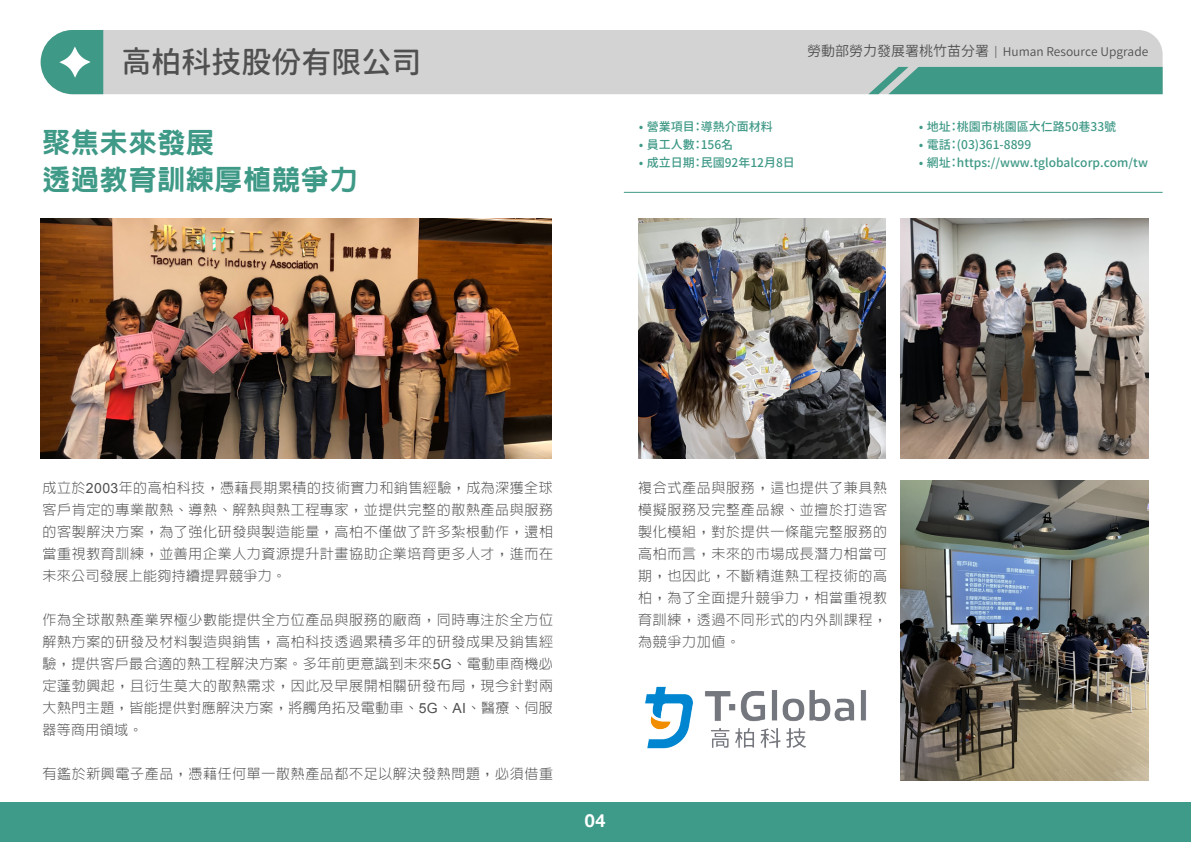
<style>
.page{position:relative;width:1191px;height:842px;background:#fff}
.page>*{position:absolute;margin:0;border:0;box-sizing:border-box;transform-origin:0 0}
.t1{font:500 30px "Gen Jyuu Gothic L";color:#505050}
.t2{font:800 28px/37px "AR Hei B5";letter-spacing:.025em;color:#3f9987}
.t3{font:700 18px "Helvetica Neue";color:#fff}
.t4{font:300 14px/22px "AR Hei B5";letter-spacing:.045em;color:#505050;text-align:justify}
.t5{font:12px "Gen Jyuu Gothic L P Medium";color:#3f9987}
.t6{font:12px "Gen Jyuu Gothic L P Normal";color:#505050}
.s1{font-size:14px}
.s2{font-size:11px}
.s3{font-family:"Arial";font-weight:400}
</style>
<div class="page">
<div style="left:103px;top:30px;width:1059px;height:64px;background:#d3d3d3"></div>
<div style="left:0;top:802px;width:1191px;height:40px;background:#3f9b89"></div>
<img style="left:41px;top:218px;width:510px;height:240px">
<svg style="left:868px;top:67px;width:294px;height:27px;background:#4b9e8d"></svg>
<hr style="left:624px;top:192px;width:538px;height:1px;background:#3f9987">
<svg style="left:41px;top:30px;width:62px;height:64px"></svg>
<img style="left:900px;top:481px;width:248px;height:300px">
<img style="left:900px;top:218px;width:248px;height:240px">
<img style="left:638px;top:218px;width:247px;height:240px">
<img style="left:645px;top:686px;width:221px;height:63px">
<h1 class="t1" style="left:121px;top:40px;width:302px">高柏科技股份有限公司</h1>
<h2 class="t2" style="left:43px;top:124px;width:316px">聚焦未來發展<br>透過教育訓練厚植競爭力</h2>
<p class="t6" style="left:807px;top:43px;width:343px"><span class="s1">勞動部勞力發展署桃竹苗分署</span> <span class="s2">|</span> Human Resource Upgrade</p>
<p class="t5" style="left:638px;top:118px;width:136px">• 營業項目：導熱介面材料</p>
<p class="t5" style="left:638px;top:136px;width:97px">• 員工人數：156名</p>
<p class="t5" style="left:638px;top:154px;width:158px">• 成立日期：民國92年12月8日</p>
<p class="t5" style="left:918px;top:118px;width:200px">• 地址：桃園市桃園區大仁路50巷33號</p>
<p class="t5" style="left:918px;top:136px;width:114px">• 電話：(03)361-8899</p>
<p class="t5" style="left:918px;top:154px;width:231px">• 網址：https://www.tglobalcorp.com/tw</p>
<p class="t4" style="left:43px;top:477px;width:512px">成立於<span class="s3">2003</span>年的高柏科技，憑藉長期累積的技術實力和銷售經驗，成為深獲全球客戶肯定的專業散熱、導熱、解熱與熱工程專家，並提供完整的散熱產品與服務的客製解決方案，為了強化研發與製造能量，高柏不僅做了許多紮根動作，還相當重視教育訓練，並善用企業人力資源提升計畫協助企業培育更多人才，進而在未來公司發展上能夠持續提昇競爭力。</p>
<p class="t4" style="left:43px;top:609px;width:512px">作為全球散熱產業界極少數能提供全方位產品與服務的廠商，同時專注於全方位解熱方案的研發及材料製造與銷售，高柏科技透過累積多年的研發成果及銷售經驗，提供客戶最合適的熱工程解決方案。多年前更意識到未來<span class="s3">5G</span>、電動車商機必定蓬勃興起，且衍生莫大的散熱需求，因此及早展開相關研發布局，現今針對兩大熱門主題，皆能提供對應解決方案，將觸角拓及電動車、<span class="s3">5G</span>、<span class="s3">AI</span>、醫療、伺服器等商用領域。</p>
<p class="t4" style="left:43px;top:763px;width:512px">有鑑於新興電子產品，憑藉任何單一散熱產品都不足以解決發熱問題，必須借重</p>
<p class="t3" style="left:584px;top:807px;width:22px">04</p>
<p class="t4" style="left:638px;top:477px;width:251px">複合式產品與服務，這也提供了兼具熱模擬服務及完整產品線、並擅於打造客製化模組，對於提供一條龍完整服務的高柏而言，未來的市場成長潛力相當可期，也因此，不斷精進熱工程技術的高柏，為了全面提升競爭力，相當重視教育訓練，透過不同形式的內外訓課程，為競爭力加值。</p>
</div>
